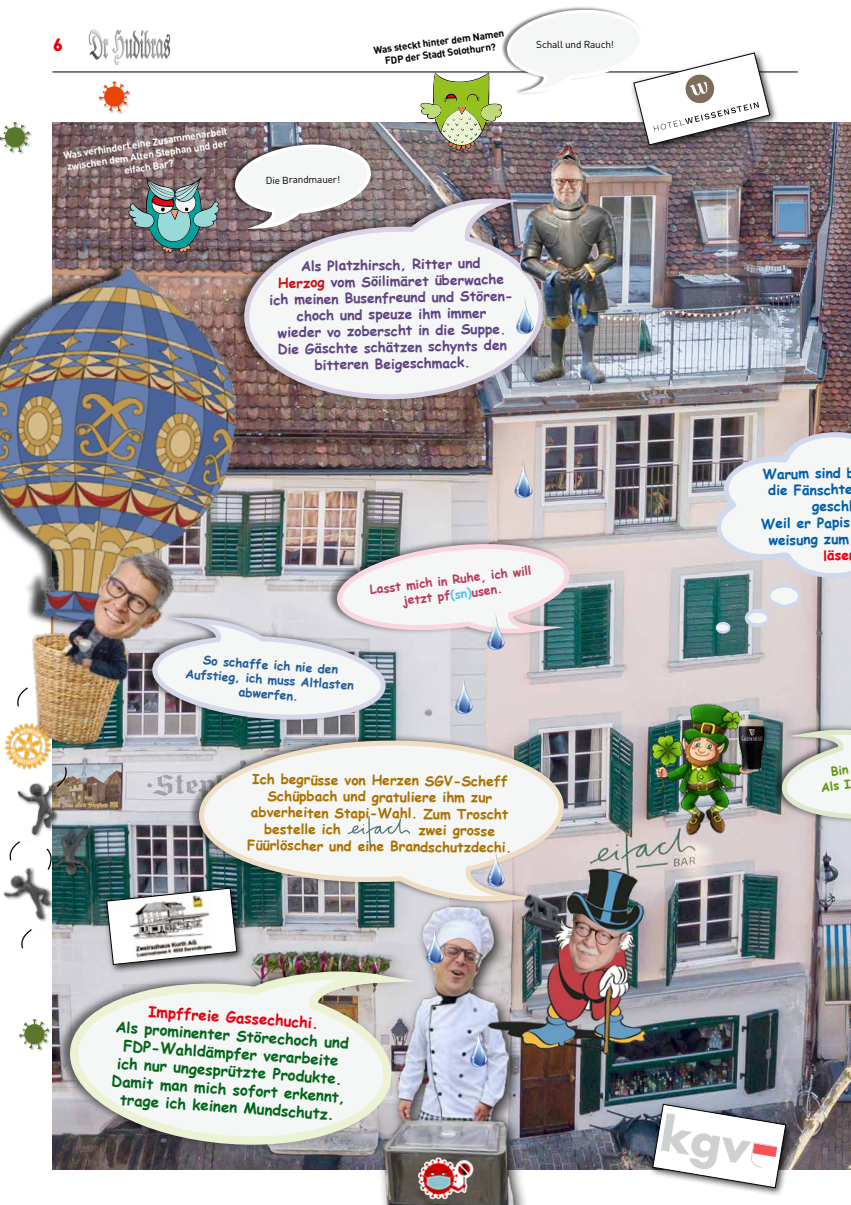
<style>
.page{position:relative;width:851px;height:1205px;background:#fff}
.page>*{position:absolute;margin:0;border:0;box-sizing:border-box;transform-origin:0 0}
.t1{font:900 17.5px "DINOT";color:#e7000e}
.t2{font:700 15px/18px "Comic Sans MS";color:#006619;text-align:center}
.t3{font:700 15px "Comic Sans MS";color:#e7000e}
.t4{font:700 13.75px/16.5px "Comic Sans MS";color:#614384;text-align:center}
.t5{font:700 13.75px/17.2px "Comic Sans MS";color:#ac7100}
.t6{font:700 13.75px "Comic Sans MS";color:#005fab}
.t7{font:700 13.75px "Comic Sans MS";color:#e7000e}
.t8{font:700 12.25px/14.6px "Comic Sans MS";color:#215c9b;text-align:center}
.t9{font:700 12.25px/14.6px "Comic Sans MS";color:#bb395b;text-align:center}
.t10{font:700 12.25px/14.6px "Comic Sans MS";color:#669612;text-align:right}
.t11{font:700 10px/12px "DINOT";color:#fff;text-align:center}
.t12{font:700 10px/12.1px "DINOT";color:#000;text-align:center}
.t13{font:10px "DINOT";letter-spacing:-.02em;color:#000}
.s1{color:#cc1216}
.s2{color:#51c3ef}
</style>
<div class="page">
<img style="left:88px;top:29px;width:83px;height:36px">
<hr style="left:52px;top:72px;width:745px;height:1px;background:#000">
<img style="left:52px;top:122px;width:798px;height:1047px">
<img style="left:323px;top:906px;width:241px;height:299px">
<div style="left:56px;top:963px;width:356px;height:187px;background:#000;opacity:.5"></div>
<svg style="left:65px;top:969px;width:329px;height:181px"></svg>
<div style="left:770px;top:722px;width:80px;height:102px;background:#000;opacity:.5"></div>
<svg style="left:777px;top:727px;width:73px;height:98px"></svg>
<svg style="left:269px;top:197px;width:281px;height:206px"></svg>
<img style="left:519px;top:150px;width:97px;height:233px">
<img style="left:644px;top:701px;width:123px;height:134px">
<div style="left:188px;top:733px;width:376px;height:173px;background:#000;opacity:.5"></div>
<svg style="left:189px;top:740px;width:384px;height:163px"></svg>
<svg style="left:347px;top:816px;width:63px;height:30px"></svg>
<img style="left:486px;top:862px;width:181px;height:192px">
<svg style="left:711px;top:431px;width:139px;height:202px"></svg>
<img style="left:415px;top:1148px;width:60px;height:57px">
<img style="left:497px;top:441px;width:43px;height:64px">
<img style="left:499px;top:276px;width:43px;height:65px">
<img style="left:408px;top:907px;width:43px;height:64px">
<img style="left:469px;top:829px;width:43px;height:65px">
<img style="left:452px;top:1010px;width:43px;height:64px">
<img style="left:0;top:230px;width:269px;height:308px">
<img style="left:35px;top:697px;width:100px;height:56px">
<img style="left:11px;top:509px;width:199px;height:188px">
<img style="left:497px;top:869px;width:85px;height:89px">
<img style="left:128px;top:177px;width:91px;height:76px">
<div style="left:229px;top:141px;width:141px;height:90px;background:#000;opacity:.5"></div>
<svg style="left:231px;top:142px;width:144px;height:88px"></svg>
<img style="left:738px;top:720px;width:26px;height:51px">
<div style="left:141px;top:611px;width:245px;height:113px;background:#000;opacity:.5"></div>
<img style="left:145px;top:538px;width:429px;height:184px">
<img style="left:4px;top:716px;width:53px;height:55px">
<img style="left:66px;top:796px;width:51px;height:99px">
<img style="left:17px;top:771px;width:49px;height:78px">
<img style="left:3px;top:849px;width:77px;height:101px">
<svg style="left:15px;top:687px;width:14px;height:20px"></svg>
<svg style="left:56px;top:766px;width:13px;height:21px"></svg>
<svg style="left:7px;top:840px;width:14px;height:22px"></svg>
<svg style="left:19px;top:928px;width:14px;height:22px"></svg>
<svg style="left:45px;top:847px;width:11px;height:24px"></svg>
<div style="left:648px;top:1100px;width:146px;height:97px;background:#000;opacity:.75"></div>
<svg style="left:652px;top:1103px;width:134px;height:85px"></svg>
<div style="left:630px;top:49px;width:148px;height:105px;background:#000;opacity:.75"></div>
<svg style="left:420px;top:7px;width:350px;height:143px"></svg>
<div style="left:102px;top:884px;width:144px;height:90px;background:#000;opacity:.75"></div>
<svg style="left:106px;top:887px;width:131px;height:78px"></svg>
<div style="left:99px;top:81px;width:32px;height:33px;background:#000;opacity:.3"></div>
<svg style="left:99px;top:81px;width:30px;height:30px"></svg>
<div style="left:0;top:122px;width:32px;height:33px;background:#000;opacity:.3"></div>
<svg style="left:0;top:122px;width:29px;height:30px"></svg>
<div style="left:19px;top:1019px;width:32px;height:32px;background:#000;opacity:.3"></div>
<svg style="left:19px;top:1019px;width:30px;height:30px"></svg>
<p class="t1" style="left:53px;top:32px;width:11px">6</p>
<p class="t11" style="left:62px;top:148px;width:167px;rotate:-8deg">Was verhindert eine Zusammenarbeit zwischen dem Alten Stephan und der eifach Bar?</p>
<p class="t12" style="left:373px;top:44px;width:133px;rotate:-8deg">Was steckt hinter dem Namen<br>FDP der Stadt Solothurn?</p>
<p class="t13" style="left:536px;top:38px;width:79px">Schall und Rauch!</p>
<p class="t13" style="left:266px;top:173px;width:76px;rotate:-1deg">Die Brandmauer!</p>
<p class="t4" style="left:269px;top:258px;width:244px;rotate:-1deg">Als Platzhirsch, Ritter und<br><span class="s1">Herzog</span> vom Söilimäret überwache ich meinen Busenfreund und Stören&shy;choch und speuze ihm immer<br>wieder vo zoberscht in die Suppe.<br>Die Gäschte schätzen schynts den bitteren Beigeschmack.</p>
<p class="t9" style="left:369px;top:582px;width:164px;rotate:-7deg">Lasst mich in Ruhe, ich will jetzt pf<span class="s2">(sn)</span>usen.</p>
<p class="t8" style="left:187px;top:651px;width:170px;rotate:4deg">So schaffe ich nie den<br>Aufstieg, ich muss Altlasten abwerfen.</p>
<p class="t5" style="left:252px;top:769px;width:257px;rotate:1deg">Ich begrüsse von Herzen SGV-Scheff</p>
<p class="t5" style="left:268px;top:785px;width:226px;rotate:1deg">Schüpbach und gratuliere ihm zur</p>
<p class="t5" style="left:251px;top:802px;width:259px;rotate:1deg">abverheiten Stapi-Wahl. Zum Troscht</p>
<p class="t5" style="left:264px;top:819px;width:78px;rotate:1deg">bestelle ich</p>
<p class="t5" style="left:247px;top:817px;width:266px;text-indent:171px;rotate:1deg">zwei grosse<br>Füürlöscher und eine Brandschutzdechi.</p>
<p class="t3" style="left:149px;top:1000px;width:172px;rotate:4deg">Impffreie Gassechuchi.</p>
<p class="t2" style="left:116px;top:1017px;width:236px;rotate:4deg">Als prominenter Störechoch und<br>FDP-Wahldämpfer verarbeite ich nur ungesprützte Produkte.<br>Damit man mich sofort erkennt, trage ich keinen Mundschutz.</p>
<p class="t6" style="left:762px;top:464px;width:94px;rotate:-1deg">Warum sind b</p>
<p class="t6" style="left:767px;top:480px;width:86px;rotate:-1deg">die Fänschte</p>
<p class="t6" style="left:811px;top:496px;width:42px;rotate:-1deg">geschl</p>
<p class="t6" style="left:761px;top:513px;width:90px;rotate:-1deg">Weil er Papis</p>
<p class="t6" style="left:768px;top:530px;width:82px;rotate:-1deg">weisung zum</p>
<p class="t7" style="left:823px;top:545px;width:27px;rotate:-1deg">läse</p>
<p class="t10" style="left:818px;top:765px;width:32px;rotate:-7deg">Bin<br>Als I</p>
</div>
